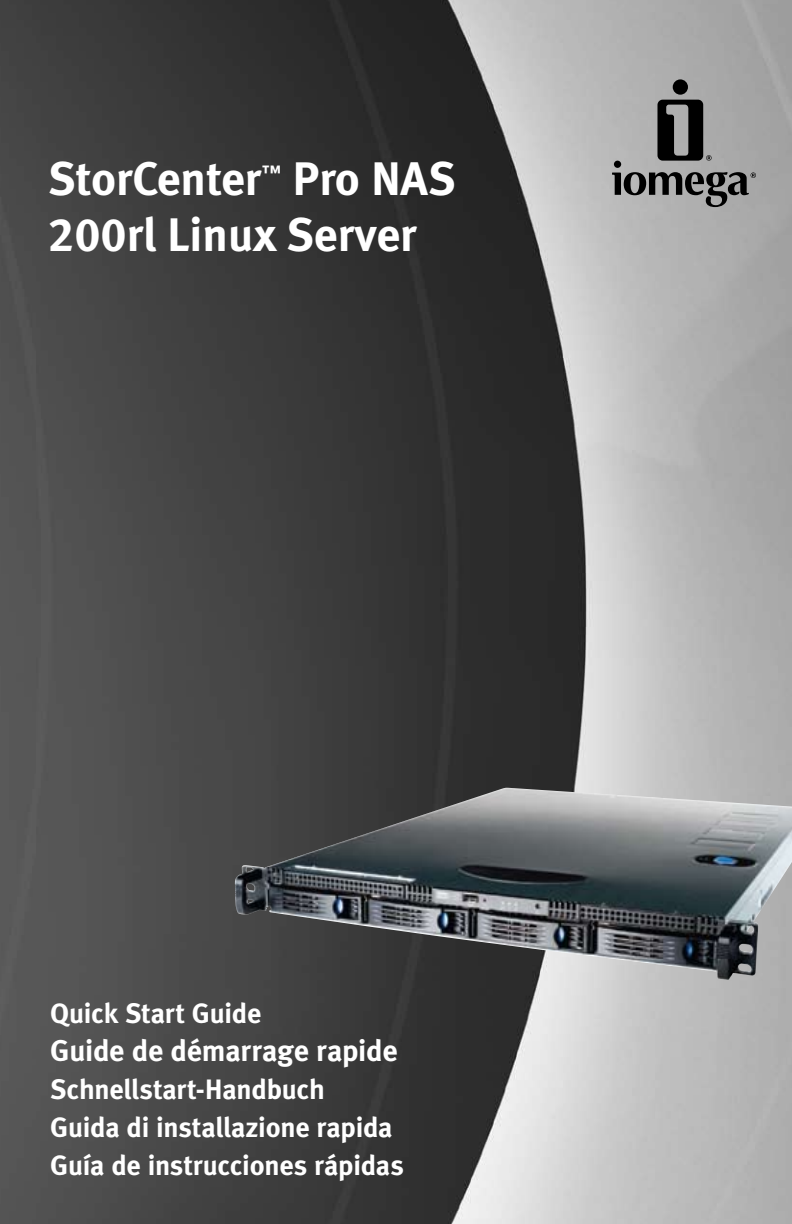
<style>
.page{position:relative;width:792px;height:1224px;background:#fff}
.page>*{position:absolute;margin:0;border:0;box-sizing:border-box;transform-origin:0 0}
.t1{font:47px/56.4px "Meta Bold LF";color:#fff}
.t2{font:30px "Meta Bold LF";letter-spacing:-.01em;color:#fff}
.t3{font:28px/38px "Meta Bold LF";letter-spacing:-.01em;color:#fff}
.t4{font:19px "Meta Bold LF";color:#fff}
</style>
<div class="page">
<img style="left:36px;top:0;width:756px;height:1224px">
<div style="left:614px;top:161px;width:7px;height:7px;background:#000;border-radius:50%"></div>
<div style="left:673px;top:79px;width:15px;height:16px;background:#000;border-radius:50%"></div>
<svg style="left:612px;top:172px;width:144px;height:35px;background:#717171"></svg>
<svg style="left:657px;top:100px;width:55px;height:61px;background:#474747"></svg>
<img style="left:0;top:0;width:36px;height:1224px">
<img style="left:235px;top:788px;width:557px;height:192px">
<h1 class="t1" style="left:48px;top:150px;width:215px">StorCenter</h1>
<p class="t4" style="left:262px;top:161px;width:21px">™</p>
<h1 class="t1" style="left:48px;top:150px;width:409px;text-indent:245px">Pro NAS<br>200rl Linux Server</h1>
<p class="t3" style="left:50px;top:994px;width:213px">Quick Start Guide</p>
<p class="t2" style="left:50px;top:1033px;width:349px">Guide de démarrage rapide</p>
<p class="t3" style="left:50px;top:1070px;width:355px">Schnellstart-Handbuch<br>Guida di installazione rapida<br>Guía de instrucciones rápidas</p>
</div>
